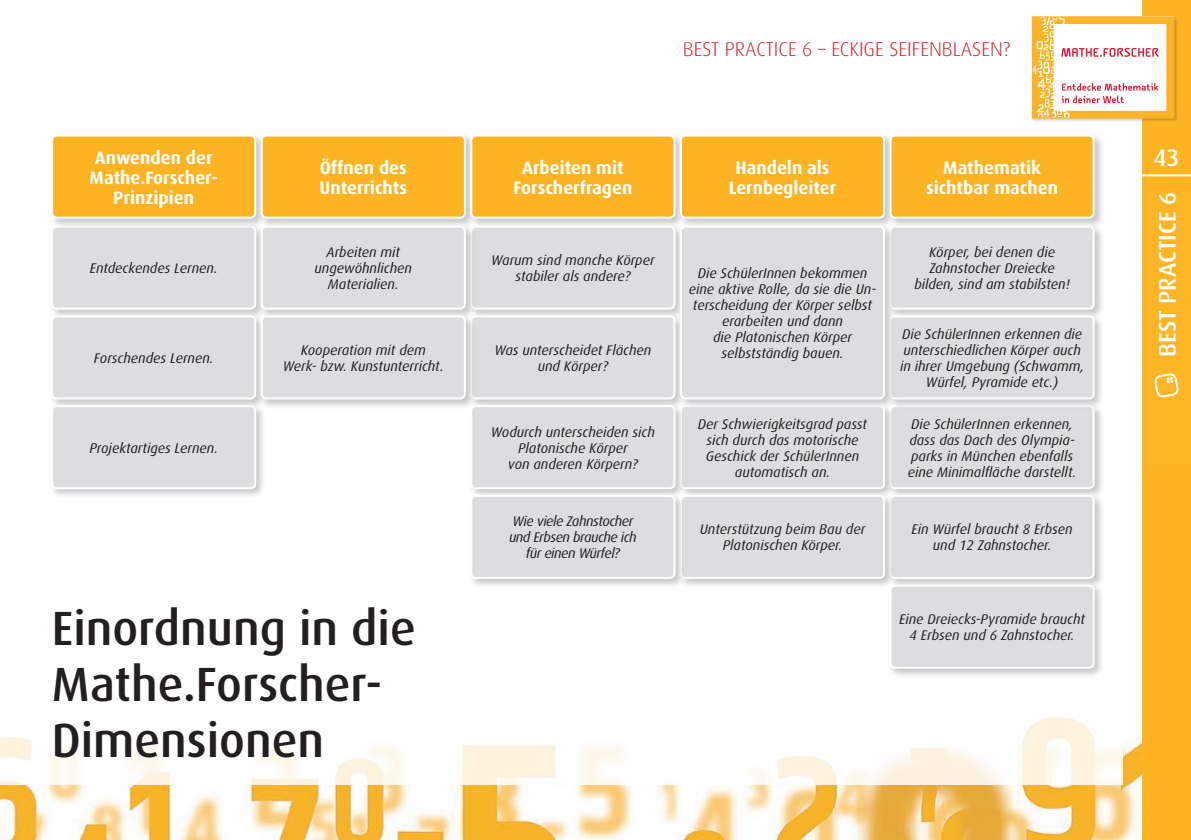
<style>
.page{position:relative;width:1191px;height:840px;background:#fff}
.page>*{position:absolute;margin:0;border:0;box-sizing:border-box;transform-origin:0 0}
.t1{font:500 48px/56px "Dax";color:#231f20}
.t2{font:500 24px "Dax";color:#fff}
.t3{font:300 20px "Dax";color:#d1232a}
.t4{font:700 18px/20px "Dax";color:#fff;text-align:center}
.t5{font:italic 14px/16px "Dax";color:#231f20;text-align:center}
.t6{font:italic 14px/16px "Dax";letter-spacing:-.03em;color:#231f20;text-align:center}
</style>
<div class="page">
<img style="left:0;top:738px;width:1142px;height:101px">
<div style="left:0;top:28px;width:1123px;height:756px;background:#fff"></div>
<div style="left:1142px;top:0;width:49px;height:839px;background:#fcb423"></div>
<hr style="left:1137px;top:174px;width:54px;height:2px;background:#fff">
<div style="left:49px;top:223px;width:217px;height:97px;background:#231f20;opacity:.25"></div>
<div style="left:52px;top:226px;width:203px;height:82px;background:#dcdddf;border-radius:5px"></div>
<div style="left:51px;top:225px;width:205px;height:84px;border:2px solid #fff;border-radius:5px"></div>
<div style="left:49px;top:313px;width:217px;height:96px;background:#231f20;opacity:.25"></div>
<div style="left:52px;top:316px;width:203px;height:82px;background:#dcdddf;border-radius:5px"></div>
<div style="left:51px;top:315px;width:205px;height:84px;border:2px solid #fff;border-radius:5px"></div>
<div style="left:49px;top:402px;width:217px;height:97px;background:#231f20;opacity:.25"></div>
<div style="left:52px;top:406px;width:203px;height:82px;background:#dcdddf;border-radius:5px"></div>
<div style="left:51px;top:405px;width:205px;height:84px;border:2px solid #fff;border-radius:5px"></div>
<div style="left:49px;top:132px;width:217px;height:97px;background:#231f20;opacity:.25"></div>
<div style="left:52px;top:135px;width:203px;height:82px;background:#fcb423;border-radius:5px"></div>
<div style="left:51px;top:134px;width:205px;height:84px;border:2px solid #fff;border-radius:5px"></div>
<div style="left:258px;top:132px;width:218px;height:97px;background:#231f20;opacity:.25"></div>
<div style="left:262px;top:135px;width:203px;height:82px;background:#fcb423;border-radius:5px"></div>
<div style="left:261px;top:134px;width:205px;height:84px;border:2px solid #fff;border-radius:5px"></div>
<div style="left:468px;top:132px;width:217px;height:97px;background:#231f20;opacity:.25"></div>
<div style="left:471px;top:135px;width:203px;height:82px;background:#fcb423;border-radius:5px"></div>
<div style="left:470px;top:134px;width:205px;height:84px;border:2px solid #fff;border-radius:5px"></div>
<div style="left:677px;top:132px;width:218px;height:97px;background:#231f20;opacity:.25"></div>
<div style="left:681px;top:135px;width:203px;height:82px;background:#fcb423;border-radius:5px"></div>
<div style="left:680px;top:134px;width:205px;height:84px;border:2px solid #fff;border-radius:5px"></div>
<div style="left:887px;top:132px;width:217px;height:97px;background:#231f20;opacity:.25"></div>
<div style="left:890px;top:135px;width:203px;height:82px;background:#fcb423;border-radius:5px"></div>
<div style="left:889px;top:134px;width:205px;height:84px;border:2px solid #fff;border-radius:5px"></div>
<div style="left:468px;top:223px;width:217px;height:97px;background:#231f20;opacity:.25"></div>
<div style="left:471px;top:226px;width:203px;height:82px;background:#dcdddf;border-radius:5px"></div>
<div style="left:470px;top:225px;width:205px;height:84px;border:2px solid #fff;border-radius:5px"></div>
<div style="left:258px;top:223px;width:218px;height:97px;background:#231f20;opacity:.25"></div>
<div style="left:262px;top:226px;width:203px;height:82px;background:#dcdddf;border-radius:5px"></div>
<div style="left:261px;top:225px;width:205px;height:84px;border:2px solid #fff;border-radius:5px"></div>
<div style="left:887px;top:402px;width:217px;height:97px;background:#231f20;opacity:.25"></div>
<div style="left:890px;top:406px;width:203px;height:82px;background:#dcdddf;border-radius:5px"></div>
<div style="left:889px;top:405px;width:205px;height:84px;border:2px solid #fff;border-radius:5px"></div>
<div style="left:887px;top:492px;width:217px;height:97px;background:#231f20;opacity:.25"></div>
<div style="left:890px;top:495px;width:203px;height:82px;background:#dcdddf;border-radius:5px"></div>
<div style="left:889px;top:494px;width:205px;height:84px;border:2px solid #fff;border-radius:5px"></div>
<div style="left:887px;top:582px;width:217px;height:96px;background:#231f20;opacity:.25"></div>
<div style="left:890px;top:585px;width:203px;height:82px;background:#dcdddf;border-radius:5px"></div>
<div style="left:889px;top:584px;width:205px;height:84px;border:2px solid #fff;border-radius:5px"></div>
<div style="left:887px;top:223px;width:217px;height:97px;background:#231f20;opacity:.25"></div>
<div style="left:890px;top:226px;width:203px;height:82px;background:#dcdddf;border-radius:5px"></div>
<div style="left:889px;top:225px;width:205px;height:84px;border:2px solid #fff;border-radius:5px"></div>
<div style="left:887px;top:313px;width:217px;height:96px;background:#231f20;opacity:.25"></div>
<div style="left:890px;top:316px;width:203px;height:82px;background:#dcdddf;border-radius:5px"></div>
<div style="left:889px;top:315px;width:205px;height:84px;border:2px solid #fff;border-radius:5px"></div>
<div style="left:468px;top:313px;width:217px;height:96px;background:#231f20;opacity:.25"></div>
<div style="left:471px;top:316px;width:203px;height:82px;background:#dcdddf;border-radius:5px"></div>
<div style="left:470px;top:315px;width:205px;height:84px;border:2px solid #fff;border-radius:5px"></div>
<div style="left:258px;top:313px;width:218px;height:96px;background:#231f20;opacity:.25"></div>
<div style="left:262px;top:316px;width:203px;height:82px;background:#dcdddf;border-radius:5px"></div>
<div style="left:261px;top:315px;width:205px;height:84px;border:2px solid #fff;border-radius:5px"></div>
<div style="left:677px;top:402px;width:218px;height:97px;background:#231f20;opacity:.25"></div>
<div style="left:681px;top:406px;width:203px;height:82px;background:#dcdddf;border-radius:5px"></div>
<div style="left:680px;top:405px;width:205px;height:84px;border:2px solid #fff;border-radius:5px"></div>
<div style="left:677px;top:492px;width:218px;height:97px;background:#231f20;opacity:.25"></div>
<div style="left:681px;top:495px;width:203px;height:82px;background:#dcdddf;border-radius:5px"></div>
<div style="left:680px;top:494px;width:205px;height:84px;border:2px solid #fff;border-radius:5px"></div>
<div style="left:468px;top:402px;width:217px;height:97px;background:#231f20;opacity:.25"></div>
<div style="left:471px;top:406px;width:203px;height:82px;background:#dcdddf;border-radius:5px"></div>
<div style="left:470px;top:405px;width:205px;height:84px;border:2px solid #fff;border-radius:5px"></div>
<div style="left:677px;top:223px;width:218px;height:186px;background:#231f20;opacity:.25"></div>
<div style="left:681px;top:226px;width:203px;height:172px;background:#dcdddf;border-radius:5px"></div>
<div style="left:680px;top:225px;width:205px;height:174px;border:2px solid #fff;border-radius:5px"></div>
<div style="left:468px;top:492px;width:217px;height:97px;background:#231f20;opacity:.25"></div>
<div style="left:471px;top:495px;width:203px;height:82px;background:#dcdddf;border-radius:5px"></div>
<div style="left:470px;top:494px;width:205px;height:84px;border:2px solid #fff;border-radius:5px"></div>
<div style="left:1031px;top:16px;width:147px;height:107px;background:#231f20;opacity:.25"></div>
<svg style="left:1034px;top:19px;width:138px;height:97px"></svg>
<div style="left:1032px;top:17px;width:142px;height:101px;border:1px solid #fcb423"></div>
<svg style="left:1154px;top:373px;width:24px;height:25px"></svg>
<h3 class="t3" style="left:683px;top:38px;width:329px">BEST PRACTICE 6 – ECKIGE SEIFENBLASEN?</h3>
<p class="t4" style="left:90px;top:147px;width:130px">Anwenden der<br>Mathe.Forscher-<br>Prinzipien</p>
<p class="t4" style="left:319px;top:157px;width:89px;text-align:left">Öffnen des<br>Unterrichts</p>
<p class="t4" style="left:513px;top:157px;width:120px">Arbeiten mit<br>Forscherfragen</p>
<p class="t4" style="left:728px;top:157px;width:109px">Handeln als<br>Lernbegleiter</p>
<p class="t4" style="left:926px;top:157px;width:134px">Mathematik sichtbar machen</p>
<p class="t5" style="left:90px;top:260px;width:129px">Entdeckendes Lernen.</p>
<p class="t5" style="left:94px;top:350px;width:121px">Forschendes Lernen.</p>
<p class="t5" style="left:89px;top:439px;width:130px">Projektartiges Lernen.</p>
<p class="t5" style="left:314px;top:244px;width:99px">Arbeiten mit ungewöhnlichen<br>Materialien.</p>
<p class="t5" style="left:283px;top:342px;width:163px">Kooperation mit dem<br>Werk- bzw. Kunstunterricht.</p>
<h1 class="t1" style="left:52px;top:600px;width:365px">Einordnung in die<br>Mathe.Forscher-<br>Dimensionen</h1>
<p class="t5" style="left:491px;top:252px;width:165px">Warum sind manche Körper stabiler als andere?</p>
<p class="t5" style="left:494px;top:342px;width:159px">Was unterscheidet Flächen und Körper?</p>
<p class="t5" style="left:491px;top:423px;width:166px">Wodurch unterscheiden sich<br>Platonische Körper<br>von anderen Körpern?</p>
<p class="t6" style="left:509px;top:513px;width:129px">Wie viele Zahnstocher und Erbsen brauche ich für einen Würfel?</p>
<p class="t5" style="left:688px;top:265px;width:189px">Die SchülerInnen bekommen eine aktive Rolle, da sie die Un&shy;terscheidung der Körper selbst erarbeiten und dann<br>die Platonischen Körper selbstständig bauen.</p>
<p class="t5" style="left:698px;top:415px;width:171px">Der Schwierigkeitsgrad passt sich durch das motorische<br>Geschick der SchülerInnen automatisch an.</p>
<p class="t5" style="left:700px;top:521px;width:167px">Unterstützung beim Bau der<br>Platonischen Körper.</p>
<p class="t5" style="left:914px;top:244px;width:157px">Körper, bei denen die<br>Zahnstocher Dreiecke bilden, sind am stabilsten!</p>
<p class="t5" style="left:900px;top:326px;width:185px">Die SchülerInnen erkennen die unterschiedlichen Körper auch in ihrer Umgebung (Schwamm,<br>Würfel, Pyramide etc.)</p>
<p class="t5" style="left:907px;top:415px;width:170px;text-align:left">Die SchülerInnen erkennen, dass das Dach des Olympia&shy;parks in München ebenfalls eine Minimalfläche darstellt.</p>
<p class="t5" style="left:911px;top:521px;width:163px">Ein Würfel braucht 8 Erbsen und 12 Zahnstocher.</p>
<p class="t5" style="left:899px;top:611px;width:187px">Eine Dreiecks-Pyramide braucht<br>4 Erbsen und 6 Zahnstocher.</p>
<h2 class="t2" style="left:1153px;top:144px;width:28px">43</h2>
<h2 class="t2" style="left:1154px;top:356px;width:166px;rotate:-90deg">BEST PRACTICE 6</h2>
<h2 class="t2" style="left:1149px;top:267px;width:77px;rotate:-90deg">RUBRIK</h2>
</div>
